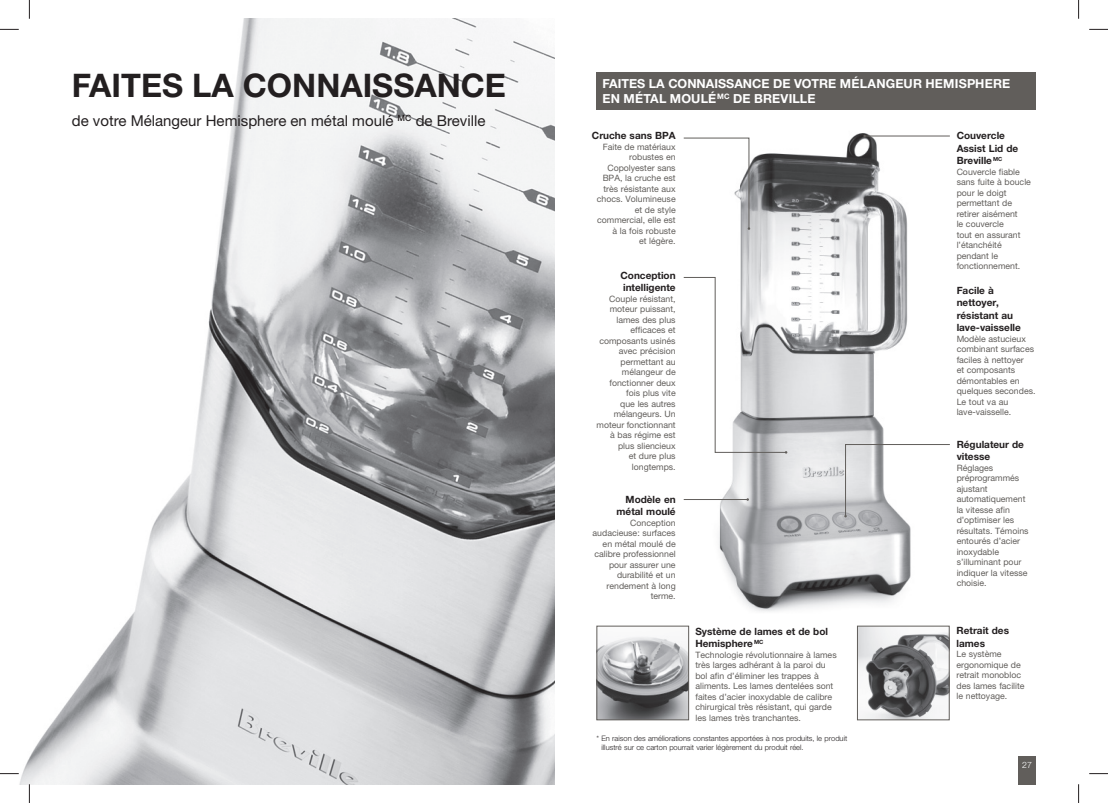
<style>
.page{position:relative;width:1108px;height:803px;background:#fff}
.page>*{position:absolute;margin:0;border:0;box-sizing:border-box;transform-origin:0 0}
.t1{font:700 32.5px "Helvetica Neue";color:#231f20}
.t2{font:15px "Helvetica Neue";color:#231f20}
.t3{font:700 12.5px/15px "Helvetica Neue";letter-spacing:.01em;color:#fff}
.t4{font:700 10px/12.5px "Helvetica Neue";color:#231f20}
.t5{font:8.75px/10.5px "Helvetica Neue";color:#615e5b}
.t6{font:300 8.75px "Helvetica Neue";color:#fff}
.t7{font:300 7.5px/9px "Helvetica Neue";color:#231f20}
</style>
<div class="page">
<img style="left:719px;top:133px;width:231px;height:479px">
<div style="left:1018px;top:756px;width:18px;height:28px;background:#615e5b"></div>
<img style="left:19px;top:19px;width:535px;height:765px">
<svg style="left:683px;top:137px;width:67px;height:93px"></svg>
<hr style="left:683px;top:499px;width:64px;height:1px;background:#615e5b">
<svg style="left:844px;top:444px;width:106px;height:73px"></svg>
<hr style="left:864px;top:136px;width:86px;height:1px;background:#615e5b">
<svg style="left:683px;top:277px;width:104px;height:177px"></svg>
<img style="left:598px;top:637px;width:89px;height:81px">
<div style="left:596px;top:626px;width:93px;height:94px;border:1px solid #615e5b"></div>
<img style="left:859px;top:628px;width:88px;height:90px">
<div style="left:857px;top:626px;width:92px;height:94px;border:1px solid #615e5b"></div>
<div style="left:596px;top:72px;width:440px;height:38px;background:#615e5b"></div>
<svg style="left:0;top:29px;width:19px;height:1px"></svg>
<svg style="left:1089px;top:29px;width:19px;height:1px"></svg>
<svg style="left:0;top:773px;width:19px;height:1px"></svg>
<svg style="left:1089px;top:773px;width:19px;height:1px"></svg>
<svg style="left:29px;top:0;width:1px;height:19px"></svg>
<svg style="left:29px;top:784px;width:1px;height:19px"></svg>
<svg style="left:1078px;top:0;width:1px;height:19px"></svg>
<svg style="left:1078px;top:784px;width:1px;height:19px"></svg>
<h1 class="t1" style="left:72px;top:74px;width:436px">FAITES LA CONNAISSANCE</h1>
<h2 class="t2" style="left:72px;top:115px;width:415px">de votre Mélangeur Hemisphere en métal moulé <sup>MC</sup> de Breville</h2>
<h3 class="t3" style="left:602px;top:77px;width:409px">FAITES LA CONNAISSANCE DE VOTRE MÉLANGEUR HEMISPHERE<br>EN MÉTAL MOULÉ <sup>MC</sup> DE BREVILLE</h3>
<p class="t4" style="left:592px;top:130px;width:85px">Cruche sans BPA</p>
<p class="t5" style="left:597px;top:142px;width:80px;text-align:right">Faite de matériaux robustes en<br>Copolyester sans<br>BPA, la cruche est très résistante aux chocs. Volumineuse et de style commercial, elle est à la fois robuste<br>et légère.</p>
<p class="t4" style="left:956px;top:130px;width:63px">Couvercle<br>Assist Lid de<br>Breville <sup>MC</sup></p>
<p class="t5" style="left:956px;top:167px;width:76px">Couvercle fiable sans fuite à boucle pour le doigt permettant de retirer aisément<br>le couvercle<br>tout en assurant l’étanchéité pendant le fonctionnement.</p>
<p class="t4" style="left:620px;top:270px;width:57px">Conception intelligente</p>
<p class="t5" style="left:596px;top:294px;width:81px;text-align:right">Couple résistant, moteur puissant, lames des plus efficaces et composants usinés avec précision permettant au mélangeur de fonctionner deux fois plus vite<br>que les autres mélangeurs. Un moteur fonctionnant à bas régime est plus sliencieux<br>et dure plus longtemps.</p>
<p class="t4" style="left:956px;top:285px;width:66px">Facile à nettoyer, résistant au lave-vaisselle</p>
<p class="t5" style="left:956px;top:334px;width:80px">Modèle astucieux combinant surfaces faciles à nettoyer<br>et composants démontables en quelques secondes.<br>Le tout va au lave-vaisselle.</p>
<p class="t4" style="left:956px;top:439px;width:69px">Régulateur de vitesse</p>
<p class="t5" style="left:956px;top:463px;width:73px">Réglages préprogrammés ajustant automatiquement la vitesse afin d’optimiser les résultats. Témoins entourés d’acier inoxydable s’illuminant pour indiquer la vitesse choisie.</p>
<p class="t4" style="left:616px;top:494px;width:61px;text-align:right">Modèle en métal moulé</p>
<p class="t5" style="left:592px;top:518px;width:85px;text-align:right">Conception audacieuse: surfaces en métal moulé de calibre professionnel pour assurer une durabilité et un rendement à long terme.</p>
<p class="t4" style="left:695px;top:626px;width:134px">Système de lames et de bol<br>Hemisphere <sup>MC</sup></p>
<p class="t5" style="left:695px;top:650px;width:143px">Technologie révolutionnaire à lames très larges adhérant à la paroi du bol afin d’éliminer les trappes à aliments. Les lames dentelées sont faites d’acier inoxydable de calibre chirurgical très résistant, qui garde les lames très tranchantes.</p>
<p class="t7" style="left:601px;top:734px;width:247px;text-indent:-5px">* En raison des améliorations constantes apportées à nos produits, le produit illustré sur ce carton pourrait varier légèrement du produit réel.</p>
<p class="t4" style="left:956px;top:625px;width:54px">Retrait des lames</p>
<p class="t5" style="left:956px;top:650px;width:70px">Le système ergonomique de retrait monobloc des lames facilite le nettoyage.</p>
<p class="t6" style="left:1022px;top:762px;width:11px">27</p>
</div>
